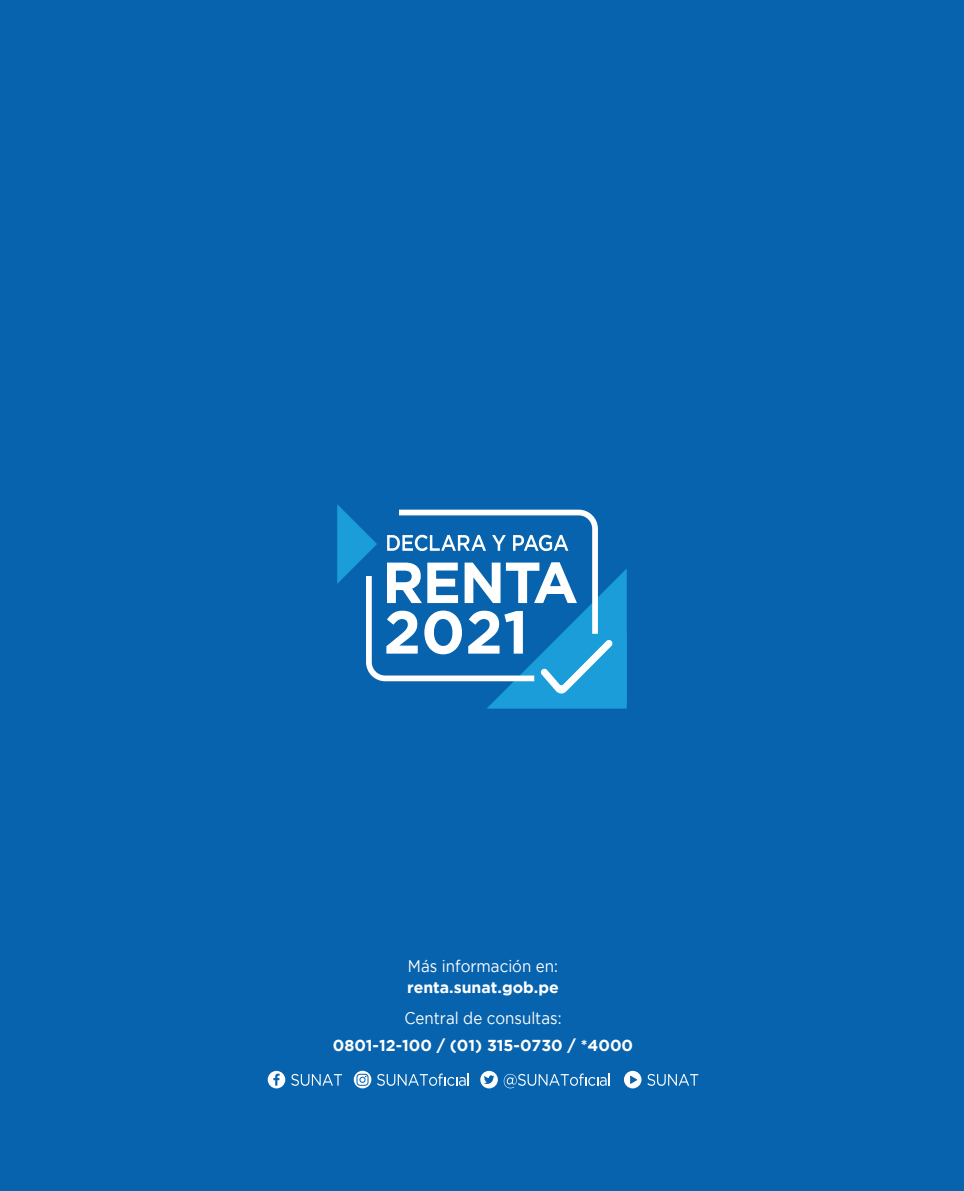
<style>
.page{position:relative;width:964px;height:1191px;background:#0763ad}
.page>*{position:absolute;margin:0;border:0;box-sizing:border-box;transform-origin:0 0}
.t1{font:700 60.4px "Gotham";color:#fff}
.t2{font:16.8px "Gotham";color:#fff;scale:.9 1}
.t3{font:700 15.8px "Gotham";color:#fff}
</style>
<div class="page">
<svg style="left:268px;top:1070px;width:17px;height:18px"></svg>
<svg style="left:291px;top:1074px;width:51px;height:11px"></svg>
<svg style="left:624px;top:1070px;width:17px;height:18px"></svg>
<svg style="left:647px;top:1074px;width:51px;height:11px"></svg>
<svg style="left:480px;top:1070px;width:18px;height:18px"></svg>
<svg style="left:504px;top:1073px;width:106px;height:15px"></svg>
<svg style="left:354px;top:1070px;width:17px;height:18px"></svg>
<svg style="left:377px;top:1073px;width:92px;height:12px"></svg>
<svg style="left:337px;top:504px;width:290px;height:204px"></svg>
<h1 class="t1" style="left:383px;top:597px;width:146px">2021</h1>
<p class="t2" style="left:408px;top:956px;width:168px">Más información en:</p>
<p class="t2" style="left:404px;top:1008px;width:176px">Central de consultas:</p>
<p class="t3" style="left:407px;top:978px;width:153px">renta.sunat.gob.pe</p>
<p class="t3" style="left:333px;top:1035px;width:302px">0801-12-100 / (01) 315-0730 / *4000</p>
</div>
